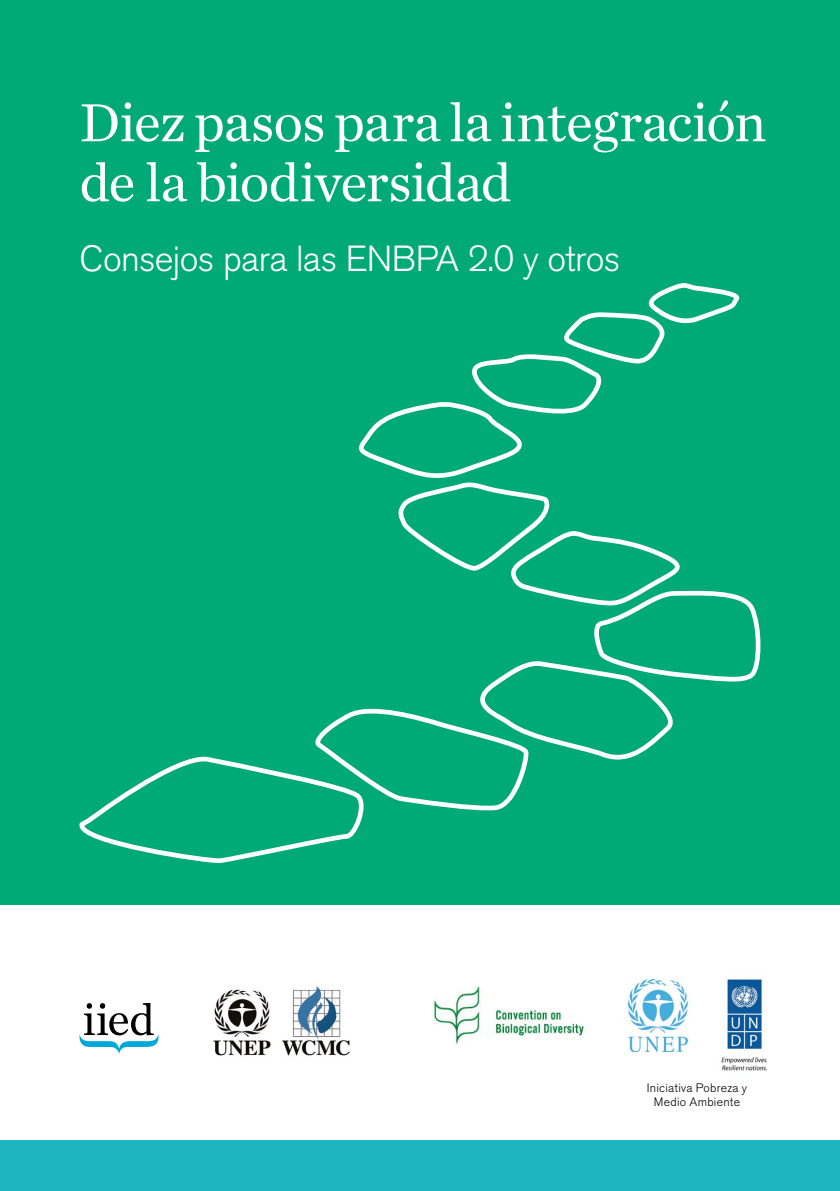
<style>
.page{position:relative;width:840px;height:1191px;background:#fff}
.page>*{position:absolute;margin:0;border:0;box-sizing:border-box;transform-origin:0 0}
.t1{font:56px/60px "Chronicle Text G1";letter-spacing:-.02em;color:#fff}
.t2{font:300 36px "Akzidenz Grotesk BE";letter-spacing:-.015em;color:#fff}
.t3{font:300 12.2px/14.6px "Akzidenz Grotesk BE";letter-spacing:.02em;color:#020203;text-align:center}
</style>
<div class="page">
<div style="left:0;top:0;width:839px;height:905px;background:#00aa76"></div>
<img style="left:213px;top:986px;width:136px;height:70px">
<svg style="left:79px;top:1003px;width:79px;height:50px"></svg>
<img style="left:434px;top:987px;width:148px;height:57px">
<img style="left:721px;top:979px;width:45px;height:92px">
<img style="left:627px;top:979px;width:62px;height:72px">
<svg style="left:79px;top:283px;width:681px;height:580px"></svg>
<div style="left:0;top:1140px;width:839px;height:51px;background:#1cb5c0"></div>
<p class="t1" style="left:79px;top:89px;width:688px">Diez pasos para la integración de la biodiversidad</p>
<p class="t2" style="left:79px;top:238px;width:542px">Consejos para las ENBPA 2.0 y otros</p>
<p class="t3" style="left:646px;top:1080px;width:102px">Iniciativa Pobreza y<br>Medio Ambiente</p>
</div>
